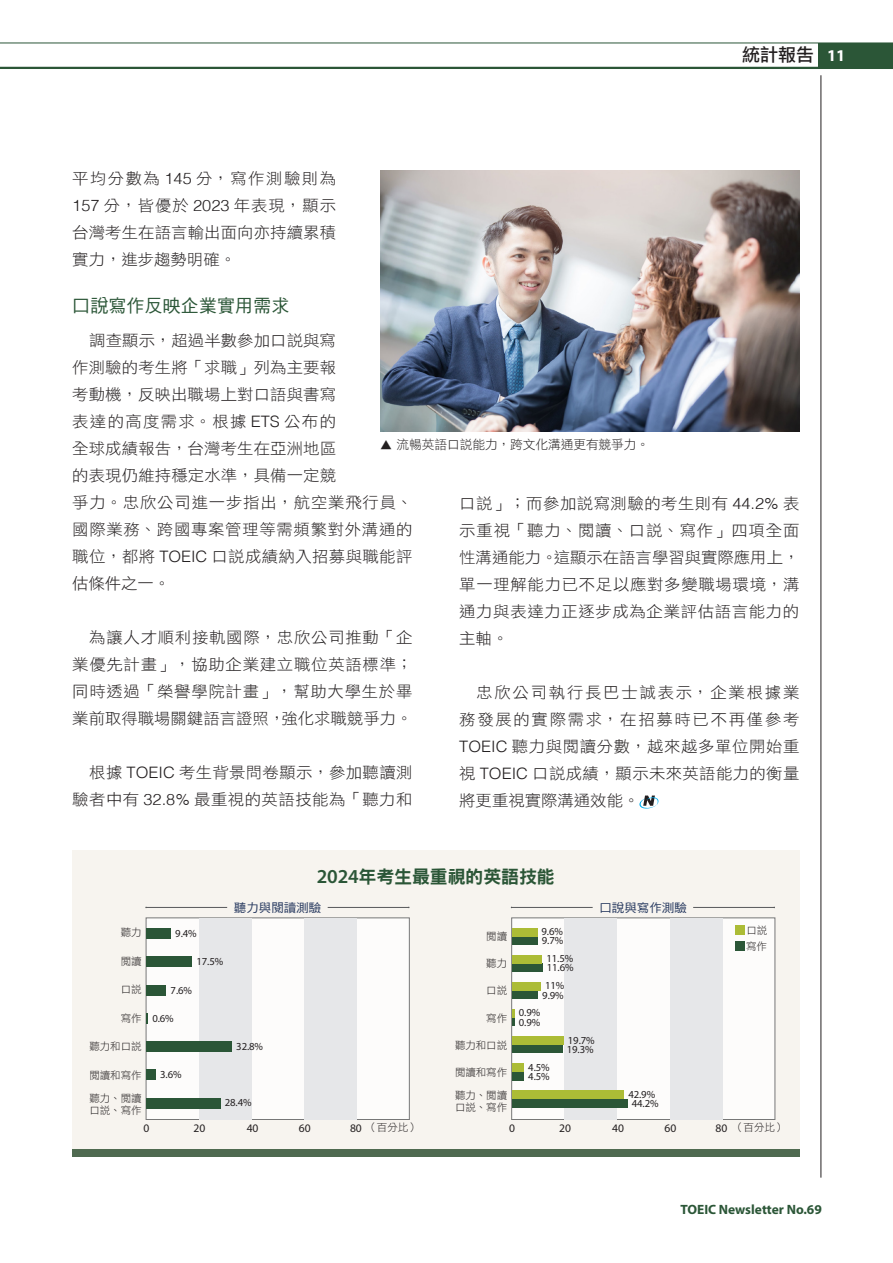
<style>
.page{position:relative;width:893px;height:1263px;background:#fff}
.page>*{position:absolute;margin:0;border:0;box-sizing:border-box;transform-origin:0 0}
.圖說{font:18px "DF Hei Std W9";letter-spacing:-.01em;color:#2b5637}
.小標_深綠{font:18px "DF Hei Std W5";letter-spacing:.005em;color:#2b5637}
.t1{font:18px "DF Li Hei Std W5";color:#231f20}
.內文{font:15.75px/27px "DF Hei Std W3";letter-spacing:.025em;color:#231f20;text-align:justify;scale:1.04 1}
.t2{font:700 13.5px "Myriad Pro";color:#2b5637}
.t3{font:12.75px "DF Hei Std W3";letter-spacing:-.01em;color:#231f20}
.內文-2{font:12px "DF Hei Std W5";color:#27395f;scale:1.04 1}
.圖說-2{font:11.55px "Myriad Pro";letter-spacing:-.01em;color:#231f20}
.圖說-3{font:10.8px "Myriad Pro";letter-spacing:-.01em;color:#231f20}
.圖說-4{font:10.5px/12px "DF Hei Std W3";letter-spacing:-.01em;color:#231f20}
.s1{font-family:"Myriad Pro";font-weight:700;font-size:16.5px;color:#fff}
.s2{font-family:"Helvetica";font-weight:300}
.s3{font-size:12px}
.s4{font-family:"Myriad Pro";font-weight:600;font-size:19.8px}
.s5{font-family:"Myriad Pro";font-size:11.55px}
</style>
<div class="page">
<hr style="left:821px;top:75px;width:1px;height:1102px;background:#231f20">
<div style="left:819px;top:43px;width:74px;height:25px;background:#2b5637"></div>
<hr style="left:0;top:43px;width:893px;height:1px;background:#2b5637">
<hr style="left:0;top:67px;width:893px;height:2px;background:#2b5637">
<svg style="left:639px;top:795px;width:20px;height:14px"></svg>
<div style="left:72px;top:850px;width:727px;height:307px;background:#f7f4ef"></div>
<div style="left:511px;top:918px;width:264px;height:202px;background:#fff;border:1px solid #57585a"></div>
<div style="left:146px;top:918px;width:264px;height:202px;background:#fff;border:1px solid #57585a"></div>
<div style="left:304px;top:918px;width:53px;height:201px;background:#e6e7e9"></div>
<div style="left:199px;top:918px;width:53px;height:201px;background:#e6e7e9"></div>
<div style="left:565px;top:918px;width:52px;height:201px;background:#e6e7e9"></div>
<div style="left:670px;top:918px;width:52px;height:201px;background:#e6e7e9"></div>
<div style="left:735px;top:925px;width:9px;height:10px;background:#acbc36"></div>
<div style="left:735px;top:941px;width:9px;height:10px;background:#2b5637"></div>
<div style="left:512px;top:1099px;width:115px;height:8px;background:#2b5637"></div>
<div style="left:512px;top:1091px;width:112px;height:8px;background:#acbc36"></div>
<div style="left:512px;top:1072px;width:12px;height:8px;background:#2b5637"></div>
<div style="left:512px;top:1063px;width:12px;height:9px;background:#acbc36"></div>
<div style="left:512px;top:1045px;width:50px;height:8px;background:#2b5637"></div>
<div style="left:512px;top:1036px;width:51px;height:9px;background:#acbc36"></div>
<svg style="left:512px;top:1009px;width:2px;height:17px"></svg>
<div style="left:512px;top:990px;width:26px;height:9px;background:#2b5637"></div>
<div style="left:512px;top:982px;width:29px;height:8px;background:#acbc36"></div>
<div style="left:512px;top:963px;width:30px;height:9px;background:#2b5637"></div>
<div style="left:512px;top:955px;width:30px;height:8px;background:#acbc36"></div>
<div style="left:512px;top:936px;width:25px;height:8px;background:#2b5637"></div>
<div style="left:512px;top:928px;width:25px;height:8px;background:#acbc36"></div>
<div style="left:147px;top:1098px;width:74px;height:10px;background:#2b5637"></div>
<div style="left:147px;top:1069px;width:9px;height:11px;background:#2b5637"></div>
<div style="left:147px;top:1041px;width:85px;height:11px;background:#2b5637"></div>
<div style="left:147px;top:985px;width:19px;height:10px;background:#2b5637"></div>
<div style="left:147px;top:956px;width:45px;height:11px;background:#2b5637"></div>
<div style="left:147px;top:928px;width:24px;height:11px;background:#2b5637"></div>
<div style="left:72px;top:1149px;width:727px;height:8px;background:#4f6a50"></div>
<hr style="left:328px;top:907px;width:81px;height:1px;background:#57585a">
<hr style="left:693px;top:907px;width:81px;height:1px;background:#57585a">
<hr style="left:146px;top:907px;width:81px;height:1px;background:#57585a">
<hr style="left:512px;top:907px;width:81px;height:1px;background:#57585a">
<img style="left:380px;top:170px;width:419px;height:261px">
<p class="t1" style="left:742px;top:45px;width:105px">統計報告 <span class="s1">11</span></p>
<p class="內文" style="left:72px;top:164px;width:255px">平均分數為 <span class="s2">145</span> 分，寫作測驗則為<span class="s2">157</span> 分，皆優於 <span class="s2">2023</span> 年表現，顯示台灣考生在語言輸出面向亦持續累積實力，進步趨勢明確。</p>
<p class="小標_深綠" style="left:72px;top:295px;width:219px">口說寫作反映企業實用需求</p>
<p class="內文" style="left:72px;top:326px;width:329px;text-align:left;text-indent:17px">調查顯示，超過半數參加口說與寫<br>作測驗的考生將「求職」列為主要報<br>考動機，反映出職場上對口語與書寫<br>表達的高度需求。根據 <span class="s2">ETS</span> 公布的<br>全球成績報告，台灣考生在亞洲地區<br>的表現仍維持穩定水準，具備一定競<br>爭力。忠欣公司進一步指出，航空業飛行員、國際業務、跨國專案管理等需頻繁對外溝通的職位，都將 <span class="s2">TOEIC</span> 口說成績納入招募與職能評估條件之一。</p>
<p class="內文" style="left:72px;top:623px;width:329px;text-indent:17px">為讓人才順利接軌國際，忠欣公司推動「企業優先計畫」，協助企業建立職位英語標準；同時透過「榮譽學院計畫」，幫助大學生於畢業前取得職場關鍵語言證照，強化求職競爭力。</p>
<p class="內文" style="left:72px;top:758px;width:329px;text-align:right">根據 <span class="s2">TOEIC</span> 考生背景問卷顯示，參加聽讀測驗者中有 <span class="s2">32.8%</span> 最重視的英語技能為「聽力和</p>
<p class="t3" style="left:380px;top:438px;width:271px"><span class="s3">▲</span> 流暢英語口說能力，跨文化溝通更有競爭力。</p>
<p class="內文" style="left:459px;top:490px;width:329px">口說」；而參加說寫測驗的考生則有 <span class="s2">44.2%</span> 表示重視「聽力、閱讀、口說、寫作」四項全面性溝通能力。這顯示在語言學習與實際應用上，單一理解能力已不足以應對多變職場環境，溝通力與表達力正逐步成為企業評估語言能力的主軸。</p>
<p class="內文" style="left:459px;top:679px;width:329px;text-indent:17px">忠欣公司執行長巴士誠表示，企業根據業務發展的實際需求，在招募時已不再僅參考<span class="s2">TOEIC</span> 聽力與閱讀分數，越來越多單位開始重視 <span class="s2">TOEIC</span> 口說成績，顯示未來英語能力的衡量將更重視實際溝通效能。</p>
<p class="圖說" style="left:317px;top:867px;width:239px"><span class="s4">2024</span>年考生最重視的英語技能</p>
<p class="圖說-4" style="left:121px;top:926px;width:22px">聽力</p>
<p class="圖說-4" style="left:121px;top:955px;width:22px">閱讀</p>
<p class="圖說-4" style="left:121px;top:983px;width:22px">口說</p>
<p class="圖說-4" style="left:121px;top:1012px;width:22px">寫作</p>
<p class="圖說-4" style="left:90px;top:1040px;width:54px">聽力和口說</p>
<p class="圖說-4" style="left:90px;top:1069px;width:54px">閱讀和寫作</p>
<p class="圖說-4" style="left:90px;top:1092px;width:54px">聽力、閱讀口說、寫作</p>
<p class="圖說-3" style="left:175px;top:926px;width:23px">9.4%</p>
<p class="圖說-3" style="left:196px;top:954px;width:28px">17.5%</p>
<p class="圖說-3" style="left:171px;top:983px;width:23px">7.6%</p>
<p class="圖說-3" style="left:152px;top:1011px;width:23px">0.6%</p>
<p class="圖說-3" style="left:160px;top:1068px;width:23px">3.6%</p>
<p class="內文-2" style="left:234px;top:901px;width:85px">聽力與閱讀測驗</p>
<p class="內文-2" style="left:599px;top:901px;width:85px">口說與寫作測驗</p>
<p class="圖說-3" style="left:236px;top:1040px;width:28px">32.8%</p>
<p class="圖說-4" style="left:486px;top:930px;width:22px">閱讀</p>
<p class="圖說-4" style="left:486px;top:957px;width:22px">聽力</p>
<p class="圖說-4" style="left:486px;top:984px;width:22px">口說</p>
<p class="圖說-4" style="left:486px;top:1012px;width:22px">寫作</p>
<p class="圖說-4" style="left:455px;top:1039px;width:54px">聽力和口說</p>
<p class="圖說-4" style="left:455px;top:1066px;width:54px">閱讀和寫作</p>
<p class="圖說-3" style="left:542px;top:924px;width:23px">9.6%</p>
<p class="圖說-3" style="left:542px;top:933px;width:23px">9.7%</p>
<p class="圖說-3" style="left:546px;top:951px;width:28px">11.5%</p>
<p class="圖說-3" style="left:547px;top:961px;width:28px">11.6%</p>
<p class="圖說-3" style="left:545px;top:979px;width:21px">11%</p>
<p class="圖說-3" style="left:542px;top:988px;width:23px">9.9%</p>
<p class="圖說-3" style="left:519px;top:1005px;width:23px">0.9%</p>
<p class="圖說-3" style="left:519px;top:1015px;width:23px">0.9%</p>
<p class="圖說-3" style="left:528px;top:1061px;width:23px">4.5%</p>
<p class="圖說-3" style="left:528px;top:1070px;width:23px">4.5%</p>
<p class="圖說-3" style="left:568px;top:1034px;width:28px">19.7%</p>
<p class="圖說-3" style="left:567px;top:1043px;width:28px">19.3%</p>
<p class="圖說-3" style="left:225px;top:1096px;width:28px">28.4%</p>
<p class="圖說-4" style="left:455px;top:1089px;width:54px">聽力、閱讀口說、寫作</p>
<p class="圖說-3" style="left:628px;top:1088px;width:28px">42.9%</p>
<p class="圖說-3" style="left:632px;top:1097px;width:28px">44.2%</p>
<p class="圖說-4" style="left:746px;top:924px;width:22px">口說</p>
<p class="圖說-4" style="left:746px;top:940px;width:22px">寫作</p>
<p class="圖說-2" style="left:143px;top:1121px;width:7px">0</p>
<p class="圖說-2" style="left:194px;top:1121px;width:13px">20</p>
<p class="圖說-2" style="left:247px;top:1121px;width:13px">40</p>
<p class="圖說-2" style="left:299px;top:1121px;width:13px">60</p>
<p class="圖說-4" style="left:350px;top:1121px;width:70px"><span class="s5">80</span> （百分比）</p>
<p class="圖說-2" style="left:509px;top:1121px;width:7px">0</p>
<p class="圖說-2" style="left:559px;top:1121px;width:13px">20</p>
<p class="圖說-2" style="left:612px;top:1121px;width:13px">40</p>
<p class="圖說-2" style="left:664px;top:1121px;width:13px">60</p>
<p class="圖說-2" style="left:716px;top:1121px;width:13px">80</p>
<p class="圖說-4" style="left:733px;top:1121px;width:54px">（百分比）</p>
<p class="t2" style="left:680px;top:1201px;width:143px">TOEIC Newsletter No.69</p>
</div>
